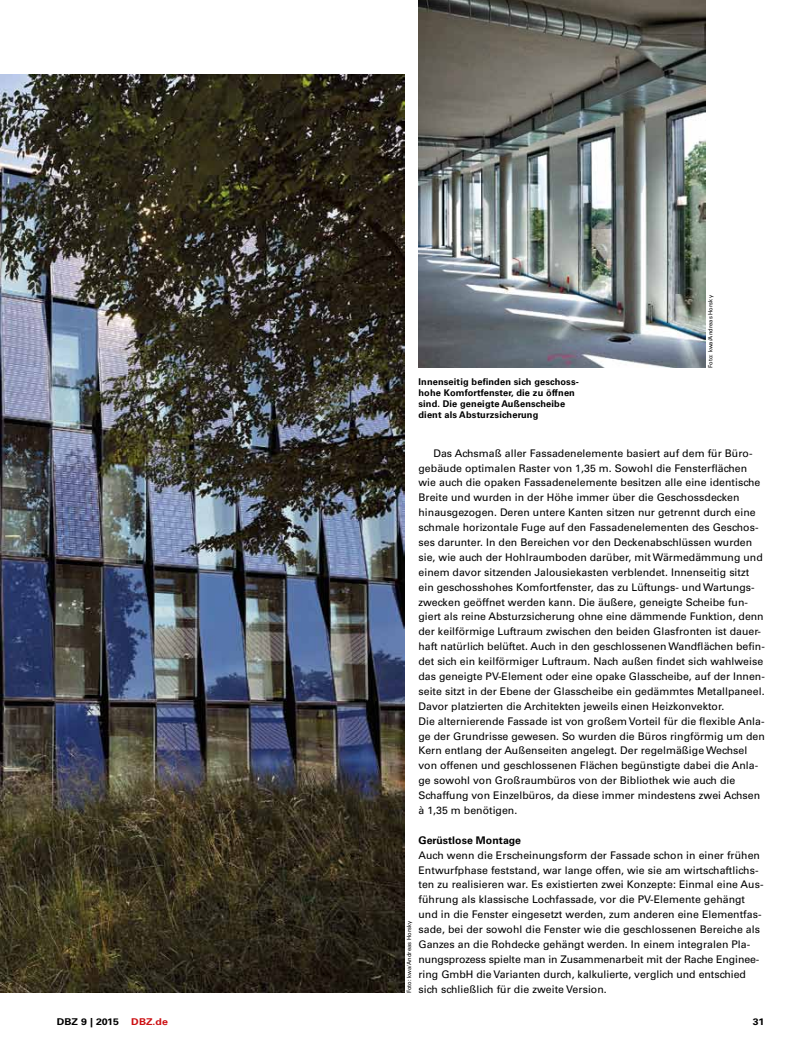
<style>
.page{position:relative;width:798px;height:1053px;background:#fff}
.page>*{position:absolute;margin:0;border:0;box-sizing:border-box;transform-origin:0 0}
.t1{font:10.5px/14.9px "Univers LT Std";letter-spacing:.005em;color:#000}
.t2{font:700 10.5px "Univers LT Std";letter-spacing:.005em;color:#000}
.t3{font:700 9.38px "Univers LT Std";letter-spacing:.005em;color:#000;scale:1.13 1}
.t4{font:700 9.38px "Univers LT Std";color:#cd1013;scale:1.13 1}
.t5{font:700 9.25px/11.1px "Univers LT Std";letter-spacing:.015em;color:#000}
.t6{font:5.75px "Univers LT Std";letter-spacing:.015em;color:#000}
</style>
<div class="page">
<img style="left:418px;top:0;width:287px;height:367px">
<img style="left:0;top:74px;width:404px;height:918px">
<p class="t5" style="left:418px;top:376px;width:162px">Innenseitig befinden sich geschoss&shy;hohe Komfortfenster, die zu öffnen sind. Die geneigte Außenscheibe dient als Absturzsicherung</p>
<p class="t6" style="left:706px;top:368px;width:74px;rotate:-90deg">Foto: kwa/Andreas Horsky</p>
<p class="t1" style="left:418px;top:445px;width:348px;text-indent:15px">Das Achsmaß aller Fassadenelemente basiert auf dem für Büro&shy;gebäude optimalen Raster von 1,35 m. Sowohl die Fensterflächen wie auch die opaken Fassadenelemente besitzen alle eine identische Breite und wurden in der Höhe immer über die Geschossdecken hinausgezogen. Deren untere Kanten sitzen nur getrennt durch eine schmale horizontale Fuge auf den Fassadenelementen des Geschos&shy;ses darunter. In den Bereichen vor den Deckenabschlüssen wurden sie, wie auch der Hohlraumboden darüber, mit Wärmedämmung und einem davor sitzenden Jalousiekasten verblendet. Innenseitig sitzt ein geschosshohes Komfortfenster, das zu Lüftungs- und Wartungs&shy;zwecken geöffnet werden kann. Die äußere, geneigte Scheibe fun&shy;giert als reine Absturzsicherung ohne eine dämmende Funktion, denn der keilförmige Luftraum zwischen den beiden Glasfronten ist dauer&shy;haft natürlich belüftet. Auch in den geschlossenen Wandflächen befin&shy;det sich ein keilförmiger Luftraum. Nach außen findet sich wahlweise das geneigte PV-Element oder eine opake Glasscheibe, auf der Innen&shy;seite sitzt in der Ebene der Glasscheibe ein gedämmtes Metallpaneel.<br>Davor platzierten die Architekten jeweils einen Heizkonvektor.<br>Die alternierende Fassade ist von großem Vorteil für die flexible Anla&shy;ge der Grundrisse gewesen. So wurden die Büros ringförmig um den Kern entlang der Außenseiten angelegt. Der regelmäßige Wechsel von offenen und geschlossenen Flächen begünstigte dabei die Anla&shy;ge sowohl von Großraumbüros von der Bibliothek wie auch die Schaffung von Einzelbüros, da diese immer mindestens zwei Achsen à 1,35 m benötigen.</p>
<p class="t2" style="left:418px;top:833px;width:104px">Gerüstlose Montage</p>
<p class="t1" style="left:418px;top:847px;width:346px">Auch wenn die Erscheinungsform der Fassade schon in einer frühen Entwurfphase feststand, war lange offen, wie sie am wirtschaftlichs&shy;ten zu realisieren war. Es existierten zwei Konzepte: Einmal eine Aus&shy;führung als klassische Lochfassade, vor die PV-Elemente gehängt und in die Fenster eingesetzt werden, zum anderen eine Elementfas&shy;sade, bei der sowohl die Fenster wie die geschlossenen Bereiche als Ganzes an die Rohdecke gehängt werden. In einem integralen Pla&shy;nungsprozess spielte man in Zusammenarbeit mit der Rache Enginee&shy;ring GmbH die Varianten durch, kalkulierte, verglich und entschied</p>
<p class="t6" style="left:405px;top:993px;width:74px;rotate:-90deg">Foto: kwa/Andreas Horsky</p>
<p class="t1" style="left:418px;top:981px;width:190px">sich schließlich für die zweite Version.</p>
<p class="t3" style="left:57px;top:1016px;width:57px">DBZ 9 | 2015</p>
<p class="t4" style="left:131px;top:1016px;width:34px">DBZ.de</p>
<p class="t3" style="left:752px;top:1016px;width:12px">31</p>
</div>
